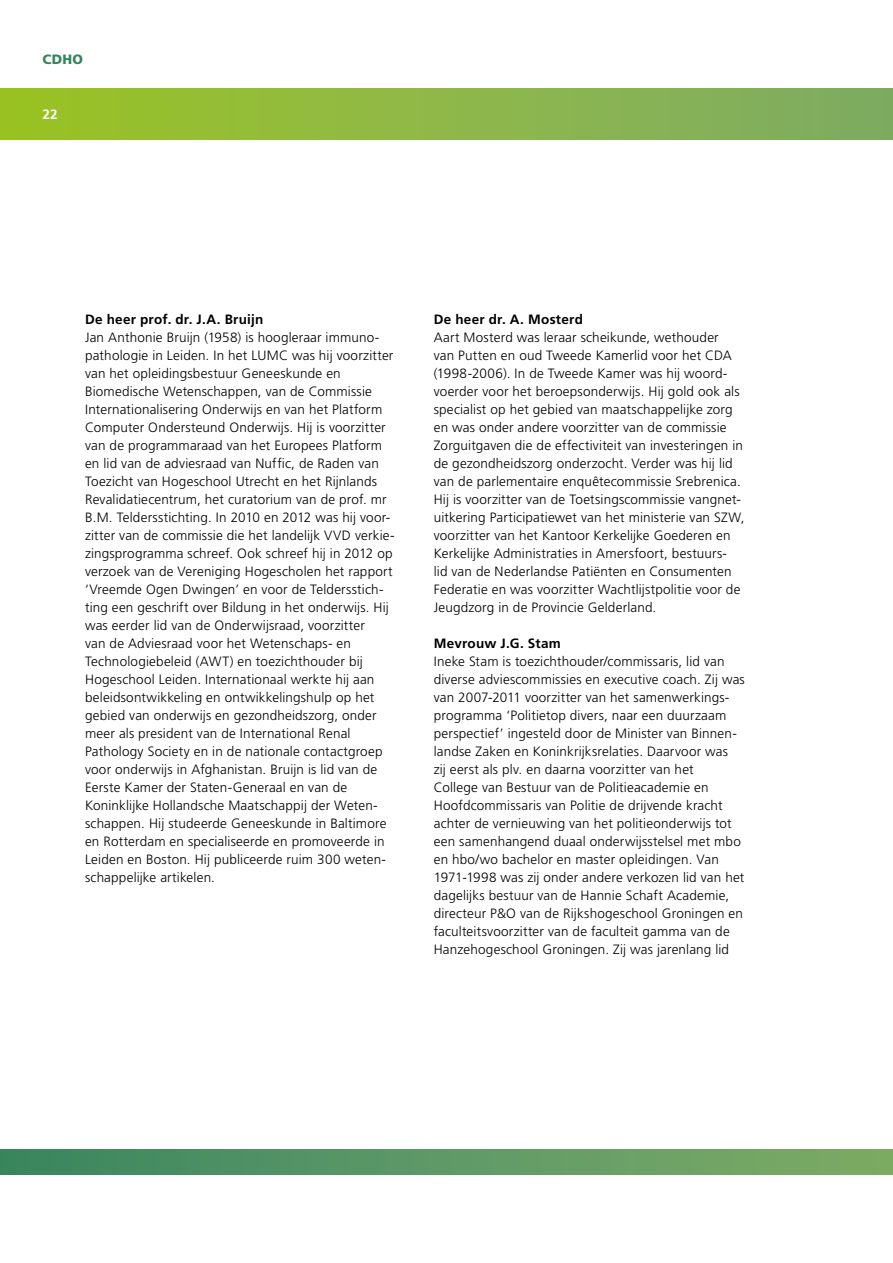
<style>
.page{position:relative;width:893px;height:1263px;background:#fff}
.page>*{position:absolute;margin:0;border:0;box-sizing:border-box;transform-origin:0 0}
.t1{font:300 13.5px/18px "Frutiger LT Std";letter-spacing:.015em;color:#000}
.t2{font:700 13.5px "Frutiger LT Std";letter-spacing:.02em;color:#000}
.t3{font:900 13.5px "Frutiger LT Std";color:#36845b}
.t4{font:700 13.5px "Frutiger LT Std";color:#fff}
</style>
<div class="page">
<div style="left:0;top:89px;width:893px;height:50px;background:linear-gradient(to right,#9bc325,#7fac66)"></div>
<div style="left:0;top:1149px;width:893px;height:25px;background:linear-gradient(to right,#3b8662,#7fac67)"></div>
<p class="t3" style="left:43px;top:51px;width:42px">CDHO</p>
<p class="t4" style="left:43px;top:106px;width:17px">22</p>
<p class="t2" style="left:85px;top:311px;width:180px">De heer prof. dr. J.A. Bruijn</p>
<p class="t1" style="left:85px;top:329px;width:311px">Jan Anthonie Bruijn (1958) is hoogleraar immuno&shy;pathologie in Leiden. In het LUMC was hij voorzitter van het opleidingsbestuur Geneeskunde en Biomedische Wetenschappen, van de Commissie Internationalisering Onderwijs en van het Platform Computer Ondersteund Onderwijs. Hij is voorzitter van de programmaraad van het Europees Platform en lid van de adviesraad van Nuffic, de Raden van Toezicht van Hogeschool Utrecht en het Rijnlands Revalidatiecentrum, het curatorium van de prof. mr B.M. Teldersstichting. In 2010 en 2012 was hij voor&shy;zitter van de commissie die het landelijk VVD verkie&shy;zingsprogramma schreef. Ook schreef hij in 2012 op verzoek van de Vereniging Hogescholen het rapport ‘Vreemde Ogen Dwingen’ en voor de Teldersstich&shy;ting een geschrift over Bildung in het onderwijs. Hij was eerder lid van de Onderwijsraad, voorzitter<br>van de Adviesraad voor het Wetenschaps- en Technologiebeleid (AWT) en toezichthouder bij Hogeschool Leiden. Internationaal werkte hij aan beleidsontwikkeling en ontwikkelingshulp op het gebied van onderwijs en gezondheidszorg, onder meer als president van de International Renal Pathology Society en in de nationale contactgroep voor onderwijs in Afghanistan. Bruijn is lid van de Eerste Kamer der Staten-Generaal en van de Koninklijke Hollandsche Maatschappij der Weten&shy;schappen. Hij studeerde Geneeskunde in Baltimore en Rotterdam en specialiseerde en promoveerde in Leiden en Boston. Hij publiceerde ruim 300 weten&shy;schappelijke artikelen.</p>
<p class="t2" style="left:434px;top:311px;width:151px">De heer dr. A. Mosterd</p>
<p class="t1" style="left:434px;top:328px;width:312px">Aart Mosterd was leraar scheikunde, wethouder<br>van Putten en oud Tweede Kamerlid voor het CDA (1998-2006). In de Tweede Kamer was hij woord&shy;voerder voor het beroepsonderwijs. Hij gold ook als specialist op het gebied van maatschappelijke zorg en was onder andere voorzitter van de commissie Zorguitgaven die de effectiviteit van investeringen in de gezondheidszorg onderzocht. Verder was hij lid van de parlementaire enquêtecommissie Srebrenica.<br>Hij is voorzitter van de Toetsingscommissie vangnet&shy;uitkering Participatiewet van het ministerie van SZW, voorzitter van het Kantoor Kerkelijke Goederen en Kerkelijke Administraties in Amersfoort, bestuurs-<br>lid van de Nederlandse Patiënten en Consumenten Federatie en was voorzitter Wachtlijstpolitie voor de Jeugdzorg in de Provincie Gelderland.</p>
<p class="t2" style="left:434px;top:635px;width:129px">Mevrouw J.G. Stam</p>
<p class="t1" style="left:434px;top:652px;width:313px">Ineke Stam is toezichthouder/commissaris, lid van diverse adviescommissies en executive coach. Zij was van 2007-2011 voorzitter van het samenwerkings&shy;programma ‘Politietop divers, naar een duurzaam perspectief’ ingesteld door de Minister van Binnen&shy;landse Zaken en Koninkrijksrelaties. Daarvoor was<br>zij eerst als plv. en daarna voorzitter van het<br>College van Bestuur van de Politieacademie en Hoofdcommissaris van Politie de drijvende kracht achter de vernieuwing van het politieonderwijs tot een samenhangend duaal onderwijsstelsel met mbo en hbo/wo bachelor en master opleidingen. Van 1971-1998 was zij onder andere verkozen lid van het dagelijks bestuur van de Hannie Schaft Academie, directeur P&amp;O van de Rijkshogeschool Groningen en faculteitsvoorzitter van de faculteit gamma van de Hanzehogeschool Groningen. Zij was jarenlang lid</p>
</div>
